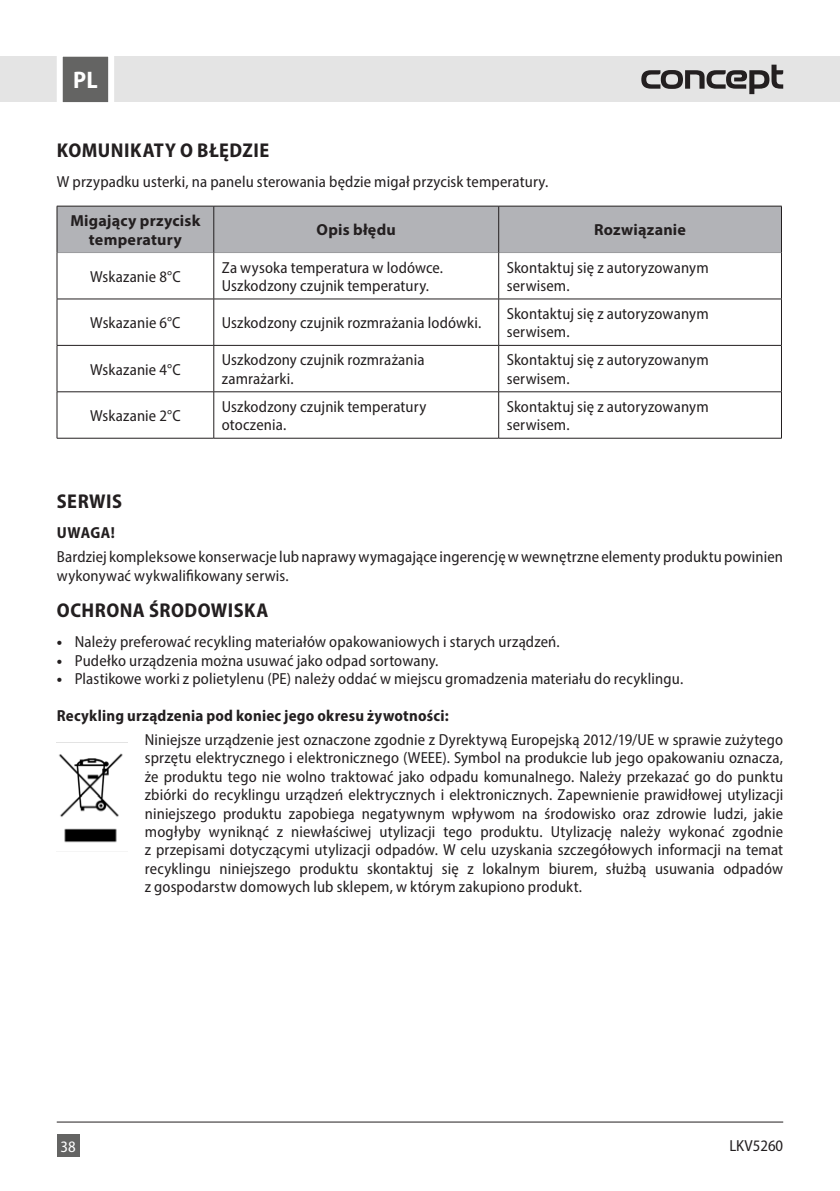
<style>
.page{position:relative;width:840px;height:1191px;background:#fff}
.page>*{position:absolute;margin:0;border:0;box-sizing:border-box;transform-origin:0 0}
.t1{font:700 semi-condensed 24px "Myriad Pro";color:#fff}
.Nadpis_moje_PL{font:700 semi-condensed 20px "Myriad Pro";letter-spacing:.02em;color:#231f20}
.Nadpis_moje_CZ{font:700 semi-condensed 20px "Myriad Pro";letter-spacing:.025em;color:#231f20}
.Text{font:semi-condensed 16px/18.4px "Myriad Pro";letter-spacing:.01em;color:#231f20}
.Odrážky-moje_bold{font:semi-condensed 16px/18.4px "Myriad Pro";letter-spacing:.01em;color:#231f20}
.Nadpis_moje_CZ-2{font:semi-condensed 16px "Myriad Pro";letter-spacing:.01em;color:#231f20}
.Text-2{font:700 semi-condensed 16px "Myriad Pro";letter-spacing:.015em;color:#231f20}
.Odrážky-moje_bold-2{font:700 16px/18.4px "Myriad Pro";letter-spacing:.015em;color:#231f20;text-align:center}
.Nadpis_moje{font:700 semi-condensed 16px "Myriad Pro";letter-spacing:.02em;color:#231f20}
.t2{font:semi-condensed 16px "Myriad Pro";color:#fff}
.s1{font-weight:700;font-stretch:normal}
</style>
<div class="page">
<div style="left:0;top:57px;width:839px;height:45px;background:#e4e4e4"></div>
<div style="left:57px;top:1134px;width:22px;height:23px;background:#646463"></div>
<svg style="left:641px;top:65px;width:141px;height:29px"></svg>
<svg style="left:54px;top:56px;width:63px;height:47px;background:#909090"></svg>
<hr style="left:57px;top:1121px;width:725px;height:1px;background:#231f20">
<div style="left:58px;top:207px;width:722px;height:45px;background:#b2b3b7"></div>
<hr style="left:57px;top:299px;width:157px;height:1px;background:#231f20">
<hr style="left:57px;top:345px;width:157px;height:1px;background:#231f20">
<hr style="left:214px;top:299px;width:284px;height:1px;background:#231f20">
<hr style="left:498px;top:299px;width:283px;height:1px;background:#231f20">
<hr style="left:214px;top:345px;width:284px;height:1px;background:#231f20">
<hr style="left:498px;top:345px;width:283px;height:1px;background:#231f20">
<hr style="left:57px;top:391px;width:157px;height:1px;background:#231f20">
<hr style="left:57px;top:438px;width:157px;height:1px;background:#231f20">
<hr style="left:214px;top:391px;width:284px;height:1px;background:#231f20">
<hr style="left:498px;top:391px;width:283px;height:1px;background:#231f20">
<hr style="left:214px;top:438px;width:284px;height:1px;background:#231f20">
<hr style="left:498px;top:438px;width:283px;height:1px;background:#231f20">
<hr style="left:57px;top:252px;width:156px;height:1px;background:#999b9e">
<hr style="left:214px;top:252px;width:284px;height:1px;background:#999b9e">
<hr style="left:498px;top:252px;width:282px;height:1px;background:#999b9e">
<hr style="left:57px;top:206px;width:157px;height:1px;background:#231f20">
<hr style="left:57px;top:206px;width:1px;height:46px;background:#231f20">
<hr style="left:214px;top:206px;width:284px;height:1px;background:#231f20">
<hr style="left:213px;top:206px;width:1px;height:46px;background:#231f20">
<hr style="left:498px;top:206px;width:283px;height:1px;background:#231f20">
<hr style="left:498px;top:206px;width:1px;height:46px;background:#231f20">
<hr style="left:780px;top:206px;width:1px;height:46px;background:#231f20">
<hr style="left:57px;top:252px;width:1px;height:47px;background:#231f20">
<hr style="left:57px;top:299px;width:1px;height:46px;background:#231f20">
<hr style="left:57px;top:346px;width:1px;height:45px;background:#231f20">
<hr style="left:57px;top:392px;width:1px;height:46px;background:#231f20">
<hr style="left:213px;top:252px;width:1px;height:47px;background:#231f20">
<hr style="left:498px;top:252px;width:1px;height:47px;background:#231f20">
<hr style="left:780px;top:252px;width:1px;height:47px;background:#231f20">
<hr style="left:213px;top:299px;width:1px;height:46px;background:#231f20">
<hr style="left:498px;top:299px;width:1px;height:46px;background:#231f20">
<hr style="left:780px;top:299px;width:1px;height:46px;background:#231f20">
<hr style="left:213px;top:346px;width:1px;height:45px;background:#231f20">
<hr style="left:498px;top:346px;width:1px;height:45px;background:#231f20">
<hr style="left:780px;top:346px;width:1px;height:45px;background:#231f20">
<hr style="left:213px;top:392px;width:1px;height:46px;background:#231f20">
<hr style="left:498px;top:392px;width:1px;height:46px;background:#231f20">
<hr style="left:780px;top:392px;width:1px;height:46px;background:#231f20">
<img style="left:57px;top:742px;width:71px;height:101px">
<h1 class="t1" style="left:73px;top:65px;width:26px">PL</h1>
<p class="Nadpis_moje_CZ" style="left:57px;top:137px;width:214px">KOMUNIKATY O BŁĘDZIE</p>
<p class="Nadpis_moje_CZ-2" style="left:57px;top:171px;width:493px">W przypadku usterki, na panelu sterowania będzie migał przycisk temperatury.</p>
<p class="Odrážky-moje_bold-2" style="left:70px;top:211px;width:131px">Migający przycisk temperatury</p>
<p class="Odrážky-moje_bold-2" style="left:316px;top:220px;width:81px">Opis błędu</p>
<p class="Odrážky-moje_bold-2" style="left:593px;top:220px;width:93px">Rozwiązanie</p>
<p class="Odrážky-moje_bold" style="left:90px;top:267px;width:92px">Wskazanie 8°C</p>
<p class="Odrážky-moje_bold" style="left:222px;top:258px;width:223px">Za wysoka temperatura w lodówce.<br>Uszkodzony czujnik temperatury.</p>
<p class="Odrážky-moje_bold" style="left:506px;top:258px;width:203px">Skontaktuj się z autoryzowanym serwisem.</p>
<p class="Odrážky-moje_bold" style="left:90px;top:313px;width:92px">Wskazanie 6°C</p>
<p class="Odrážky-moje_bold" style="left:222px;top:313px;width:261px">Uszkodzony czujnik rozmrażania lodówki.</p>
<p class="Odrážky-moje_bold" style="left:506px;top:304px;width:203px">Skontaktuj się z autoryzowanym serwisem.</p>
<p class="Odrážky-moje_bold" style="left:90px;top:360px;width:92px">Wskazanie 4°C</p>
<p class="Odrážky-moje_bold" style="left:222px;top:350px;width:204px">Uszkodzony czujnik rozmrażania zamrażarki.</p>
<p class="Odrážky-moje_bold" style="left:506px;top:350px;width:203px">Skontaktuj się z autoryzowanym serwisem.</p>
<p class="Odrážky-moje_bold" style="left:90px;top:406px;width:92px">Wskazanie 2°C</p>
<p class="Odrážky-moje_bold" style="left:222px;top:397px;width:206px">Uszkodzony czujnik temperatury otoczenia.</p>
<p class="Odrážky-moje_bold" style="left:506px;top:397px;width:203px">Skontaktuj się z autoryzowanym serwisem.</p>
<p class="Nadpis_moje_PL" style="left:57px;top:489px;width:67px">SERWIS</p>
<p class="Nadpis_moje" style="left:57px;top:522px;width:59px">UWAGA!</p>
<p class="Text" style="left:57px;top:547px;width:727px">Bardziej kompleksowe konserwacje lub naprawy wymagające ingerencję w wewnętrzne elementy produktu powinien wykonywać wykwalifikowany serwis.</p>
<p class="Nadpis_moje_PL" style="left:57px;top:598px;width:213px">OCHRONA ŚRODOWISKA</p>
<p class="Text" style="left:57px;top:632px;width:504px"><span class="s1">•</span> Należy preferować recykling materiałów opakowaniowych i starych urządzeń.</p>
<p class="Text" style="left:57px;top:651px;width:383px"><span class="s1">•</span> Pudełko urządzenia można usuwać jako odpad sortowany.</p>
<p class="Text" style="left:57px;top:669px;width:627px"><span class="s1">•</span> Plastikowe worki z polietylenu (PE) należy oddać w miejscu gromadzenia materiału do recyklingu.</p>
<p class="Text-2" style="left:57px;top:705px;width:393px">Recykling urządzenia pod koniec jego okresu żywotności:</p>
<p class="Text" style="left:145px;top:730px;width:639px;text-align:justify">Niniejsze urządzenie jest oznaczone zgodnie z Dyrektywą Europejską 2012/19/UE w sprawie zużytego sprzętu elektrycznego i elektronicznego (WEEE). Symbol na produkcie lub jego opakowaniu oznacza, że produktu tego nie wolno traktować jako odpadu komunalnego. Należy przekazać go do punktu zbiórki do recyklingu urządzeń elektrycznych i elektronicznych. Zapewnienie prawidłowej utylizacji niniejszego produktu zapobiega negatywnym wpływom na środowisko oraz zdrowie ludzi, jakie mogłyby wyniknąć z niewłaściwej utylizacji tego produktu. Utylizację należy wykonać zgodnie z przepisami dotyczącymi utylizacji odpadów. W celu uzyskania szczegółowych informacji na temat recyklingu niniejszego produktu skontaktuj się z lokalnym biurem, służbą usuwania odpadów z gospodarstw domowych lub sklepem, w którym zakupiono produkt.</p>
<p class="t2" style="left:60px;top:1136px;width:17px">38</p>
<p class="Text" style="left:729px;top:1135px;width:55px">LKV5260</p>
</div>
